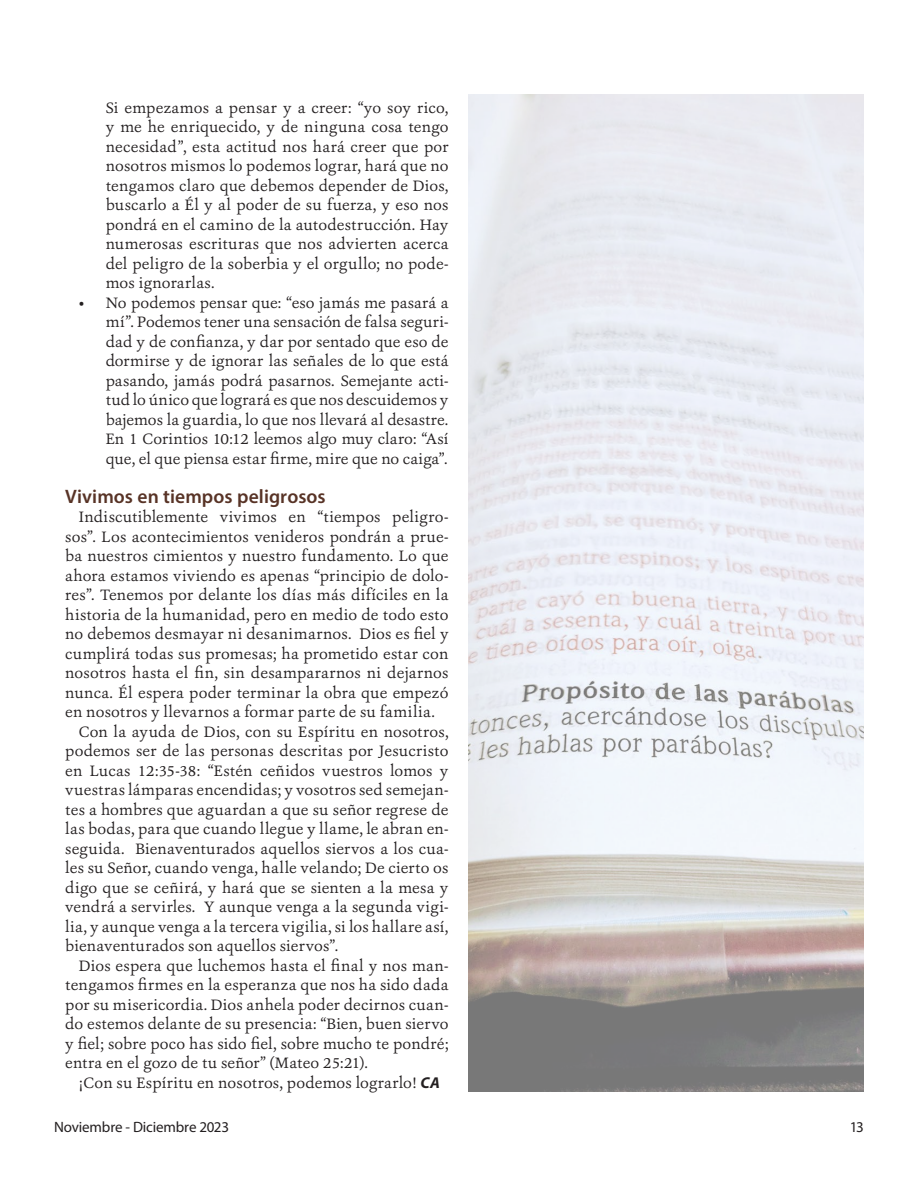
<style>
.page{position:relative;width:918px;height:1188px;background:#fff}
.page>*{position:absolute;margin:0;border:0;box-sizing:border-box;transform-origin:0 0}
.SI_Artcile_Lead{font:600 19.5px "Myriad Pro";letter-spacing:.005em;color:#583326}
.SI_Artcile_Lead-2{font:15.75px/19.5px "Ashbury";letter-spacing:.015em;color:#231f20;text-align:justify}
.t1{font:15px "Myriad Pro";letter-spacing:-.01em;color:#231f20}
.s1{font-family:"Myriad Pro";font-weight:700;font-style:italic}
</style>
<div class="page">
<img style="left:468px;top:94px;width:396px;height:998px">
<p class="SI_Artcile_Lead-2" style="left:106px;top:97px;width:344px">Si empezamos a pensar y a creer: “yo soy rico, y me he enriquecido, y de ninguna cosa tengo necesidad”, esta actitud nos hará creer que por nosotros mismos lo podemos lograr, hará que no tengamos claro que debemos depender de Dios, buscarlo a Él y al poder de su fuerza, y eso nos pondrá en el camino de la autodestrucción. Hay numerosas escrituras que nos advierten acerca del peligro de la soberbia y el orgullo; no pode&shy;mos ignorarlas.</p>
<p class="SI_Artcile_Lead-2" style="left:106px;top:292px;width:344px;text-indent:-27px">• No podemos pensar que: “eso jamás me pasará a mí”. Podemos tener una sensación de falsa seguri&shy;dad y de confianza, y dar por sentado que eso de dormirse y de ignorar las señales de lo que está pasando, jamás podrá pasarnos. Semejante acti&shy;tud lo único que logrará es que nos descuidemos y bajemos la guardia, lo que nos llevará al desastre.<br>En 1 Corintios 10:12 leemos algo muy claro: “Así que, el que piensa estar firme, mire que no caiga”.</p>
<p class="SI_Artcile_Lead" style="left:65px;top:484px;width:262px">Vivimos en tiempos peligrosos</p>
<p class="SI_Artcile_Lead-2" style="left:65px;top:507px;width:385px;text-indent:14px">Indiscutiblemente vivimos en “tiempos peligro&shy;sos”. Los acontecimientos venideros pondrán a prue&shy;ba nuestros cimientos y nuestro fundamento. Lo que ahora estamos viviendo es apenas “principio de dolo&shy;res”. Tenemos por delante los días más difíciles en la historia de la humanidad, pero en medio de todo esto no debemos desmayar ni desanimarnos. Dios es fiel y cumplirá todas sus promesas; ha prometido estar con nosotros hasta el fin, sin desampararnos ni dejarnos nunca. Él espera poder terminar la obra que empezó en nosotros y llevarnos a formar parte de su familia.</p>
<p class="SI_Artcile_Lead-2" style="left:65px;top:721px;width:385px;text-indent:14px">Con la ayuda de Dios, con su Espíritu en nosotros, podemos ser de las personas descritas por Jesucristo en Lucas 12:35-38: “Estén ceñidos vuestros lomos y vuestras lámparas encendidas; y vosotros sed semejan&shy;tes a hombres que aguardan a que su señor regrese de las bodas, para que cuando llegue y llame, le abran en&shy;seguida. Bienaventurados aquellos siervos a los cua&shy;les su Señor, cuando venga, halle velando; De cierto os digo que se ceñirá, y hará que se sienten a la mesa y vendrá a servirles. Y aunque venga a la segunda vigi&shy;lia, y aunque venga a la tercera vigilia, si los hallare así, bienaventurados son aquellos siervos”.</p>
<p class="SI_Artcile_Lead-2" style="left:65px;top:955px;width:385px;text-indent:14px">Dios espera que luchemos hasta el final y nos man&shy;tengamos firmes en la esperanza que nos ha sido dada por su misericordia. Dios anhela poder decirnos cuan&shy;do estemos delante de su presencia: “Bien, buen siervo y fiel; sobre poco has sido fiel, sobre mucho te pondré; entra en el gozo de tu señor” (Mateo 25:21).</p>
<p class="SI_Artcile_Lead-2" style="left:79px;top:1072px;width:363px">¡Con su Espíritu en nosotros, podemos lograrlo! <span class="s1">CA</span></p>
<p class="t1" style="left:54px;top:1117px;width:177px">Noviembre - Diciembre 2023</p>
<p class="t1" style="left:850px;top:1117px;width:16px">13</p>
</div>
